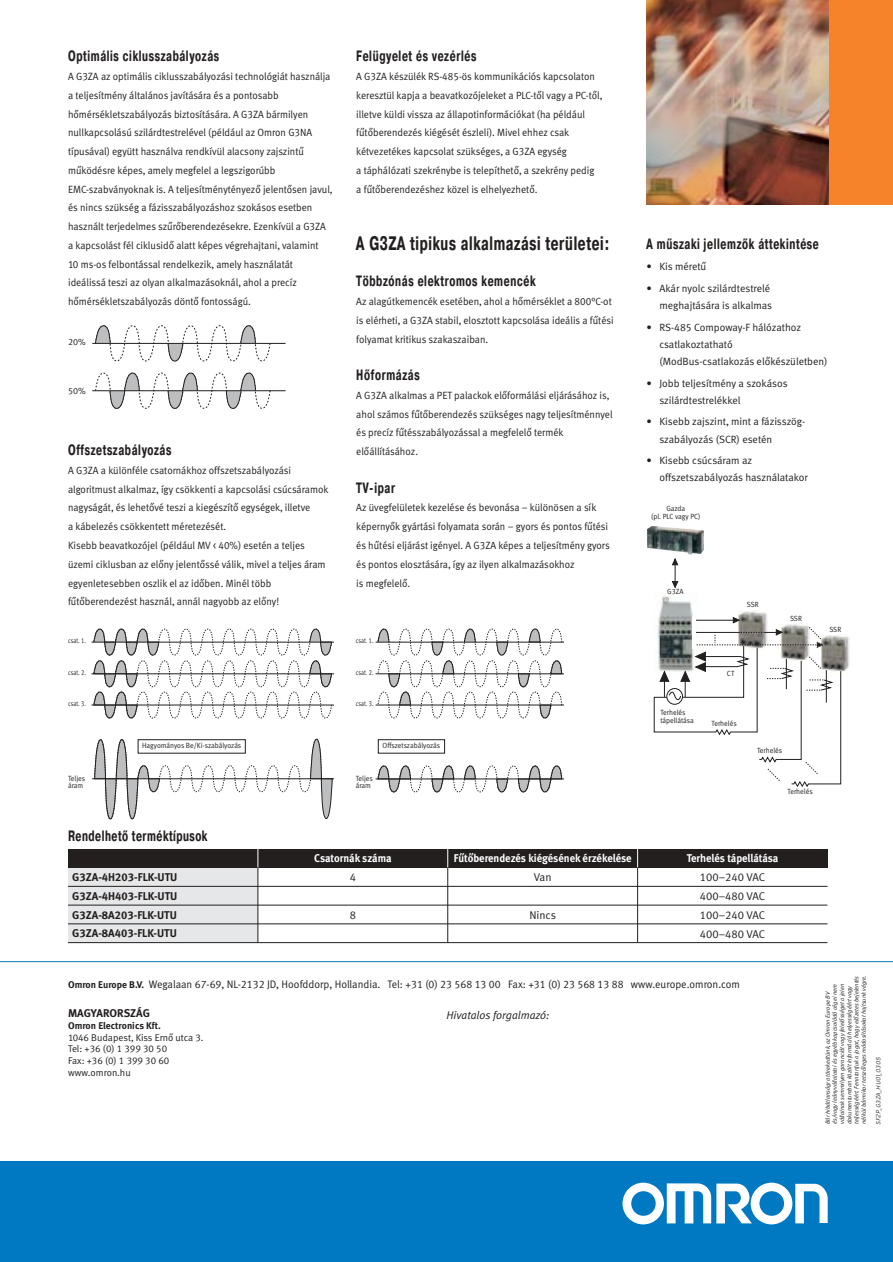
<style>
.page{position:relative;width:893px;height:1262px;background:#fff}
.page>*{position:absolute;margin:0;border:0;box-sizing:border-box;transform-origin:0 0}
.t1{font:700 19.5px "Pragmatica Cond E";letter-spacing:.04em;color:#231f1f;scale:.8 1}
.t2{font:700 15px "Pragmatica Cond E";letter-spacing:.05em;color:#231f1f;scale:.8 1}
.t3{font:11.25px/18.8px "Meta Bold CELF";color:#231f1f;text-align:justify}
.t4{font:11.25px "Meta Bold CELF";color:#fff;scale:.95 1}
.t5{font:11.25px/18.8px "Meta Normal CELF";color:#231f1f;text-align:justify}
.t6{font:italic 11.25px "Meta Normal CELF";color:#231f1f}
.t7{font:11.25px "Meta Bold CE";color:#231f1f}
.t8{font:10.8px "Meta Normal LF";color:#231f1f}
.t9{font:10.5px/18.8px "Meta Normal CELF";color:#231f1f;scale:.95 1}
.t10{font:10.5px/17.2px "Meta Normal CELF";color:#231f1f}
.t11{font:9.75px/11.7px "Meta Normal CELF";color:#231f1f}
.t12{font:9.75px "Meta Bold CE";color:#231f1f}
.t13{font:9px "Meta Normal CELF";color:#231f1f}
.t14{font:7.5px/7.5px "Meta Normal CELF";color:#231f1f;scale:.95 1}
.t15{font:7.2px "Meta Normal CELF";color:#231f1f;scale:.8 1}
.t16{font:italic 6px/7.2px "Meta Normal CELF";color:#231f1f}
.t17{font:italic 300 6px "Interstate";color:#231f1f}
.s1{font-family:"Meta";font-weight:700;font-size:9.75px}
</style>
<div class="page">
<div style="left:825px;top:0;width:67px;height:204px;background:#f68229"></div>
<img style="left:646px;top:0;width:182px;height:204px">
<hr style="left:0;top:961px;width:892px;height:1px;background:#0079c2">
<div style="left:0;top:1161px;width:892px;height:100px;background:#0079c2"></div>
<svg style="left:622px;top:1182px;width:205px;height:42px"></svg>
<div style="left:68px;top:867px;width:190px;height:75px;background:#e6e7e8"></div>
<div style="left:68px;top:849px;width:759px;height:18px;background:#231f1f"></div>
<svg style="left:258px;top:849px;width:1px;height:18px"></svg>
<hr style="left:258px;top:867px;width:1px;height:75px;background:#231f1f">
<svg style="left:637px;top:849px;width:1px;height:18px"></svg>
<hr style="left:637px;top:867px;width:1px;height:75px;background:#231f1f">
<svg style="left:447px;top:849px;width:1px;height:18px"></svg>
<hr style="left:447px;top:867px;width:1px;height:75px;background:#231f1f">
<hr style="left:68px;top:886px;width:759px;height:1px;background:#231f1f">
<hr style="left:68px;top:904px;width:759px;height:1px;background:#231f1f">
<hr style="left:68px;top:923px;width:759px;height:1px;background:#231f1f">
<hr style="left:68px;top:942px;width:759px;height:1px;background:#231f1f">
<svg style="left:95px;top:325px;width:175px;height:36px"></svg>
<svg style="left:95px;top:373px;width:175px;height:35px"></svg>
<hr style="left:92px;top:390px;width:193px;height:1px;background:#231f1f">
<hr style="left:92px;top:343px;width:193px;height:1px;background:#231f1f">
<svg style="left:94px;top:629px;width:238px;height:89px"></svg>
<svg style="left:378px;top:629px;width:184px;height:89px"></svg>
<hr style="left:375px;top:704px;width:192px;height:1px;background:#231f1f">
<hr style="left:375px;top:673px;width:192px;height:1px;background:#231f1f">
<hr style="left:375px;top:642px;width:190px;height:1px;background:#231f1f">
<hr style="left:91px;top:642px;width:244px;height:1px;background:#231f1f">
<hr style="left:91px;top:673px;width:244px;height:1px;background:#231f1f">
<hr style="left:91px;top:704px;width:244px;height:1px;background:#231f1f">
<svg style="left:94px;top:739px;width:238px;height:80px"></svg>
<svg style="left:378px;top:765px;width:184px;height:27px"></svg>
<hr style="left:375px;top:778px;width:192px;height:1px;background:#231f1f">
<hr style="left:92px;top:778px;width:243px;height:1px;background:#231f1f">
<div style="left:334px;top:625px;width:11px;height:193px;background:#fff"></div>
<div style="left:564px;top:625px;width:11px;height:193px;background:#fff"></div>
<img style="left:841px;top:636px;width:8px;height:38px">
<img style="left:659px;top:596px;width:34px;height:21px">
<img style="left:738px;top:610px;width:29px;height:7px">
<svg style="left:672px;top:558px;width:6px;height:30px"></svg>
<svg style="left:653px;top:617px;width:188px;height:170px"></svg>
<img style="left:647px;top:526px;width:57px;height:29px">
<div style="left:138px;top:739px;width:107px;height:14px;border:1px solid #231f1f"></div>
<div style="left:378px;top:739px;width:67px;height:14px;border:1px solid #231f1f"></div>
<h2 class="t2" style="left:68px;top:51px;width:190px">Optimális ciklusszabályozás</h2>
<p class="t9" style="left:68px;top:68px;width:280px">A G3ZA az optimális ciklusszabályozási technológiát használja a teljesítmény általános javítására és a pontosabb hőmérsékletszabályozás biztosítására. A G3ZA bármilyen nullkapcsolású szilárdtestrelével (például az Omron G3NA típusával) együtt használva rendkívül alacsony zajszintű működésre képes, amely megfelel a legszigorúbb EMC-szabványoknak is. A teljesítménytényező jelentősen javul, és nincs szükség a fázisszabályozáshoz szokásos esetben használt terjedelmes szűrőberendezésekre. Ezenkívül a G3ZA a kapcsolást fél ciklusidő alatt képes végrehajtani, valamint<br>10 ms-os felbontással rendelkezik, amely használatát ideálissá teszi az olyan alkalmazásoknál, ahol a precíz hőmérsékletszabályozás döntő fontosságú.</p>
<p class="t13" style="left:68px;top:338px;width:19px">20%</p>
<p class="t13" style="left:68px;top:387px;width:19px">50%</p>
<h2 class="t2" style="left:68px;top:444px;width:131px">Offszetszabályozás</h2>
<p class="t9" style="left:68px;top:462px;width:275px">A G3ZA a különféle csatornákhoz offszetszabályozási algoritmust alkalmaz, így csökkenti a kapcsolási csúcsáramok nagyságát, és lehetővé teszi a kiegészítő egységek, illetve<br>a kábelezés csökkentett méretezését.<br>Kisebb beavatkozójel (például MV &lt; 40%) esetén a teljes üzemi ciklusban az előny jelentőssé válik, mivel a teljes áram egyenletesebben oszlik el az időben. Minél több fűtőberendezést használ, annál nagyobb az előny!</p>
<p class="t15" style="left:68px;top:637px;width:24px">csat. 1.</p>
<p class="t15" style="left:68px;top:669px;width:24px">csat. 2.</p>
<p class="t15" style="left:68px;top:701px;width:24px">csat. 3.</p>
<h2 class="t2" style="left:356px;top:51px;width:152px">Felügyelet és vezérlés</h2>
<p class="t9" style="left:356px;top:68px;width:260px">A G3ZA készülék RS-485-ös kommunikációs kapcsolaton keresztül kapja a beavatkozójeleket a PLC-től vagy a PC-től, illetve küldi vissza az állapotinformációkat (ha például fűtőberendezés kiégését észleli). Mivel ehhez csak kétvezetékes kapcsolat szükséges, a G3ZA egység<br>a táphálózati szekrénybe is telepíthető, a szekrény pedig<br>a fűtőberendezéshez közel is elhelyezhető.</p>
<h1 class="t1" style="left:356px;top:236px;width:318px">A G3ZA tipikus alkalmazási területei:</h1>
<h2 class="t2" style="left:356px;top:276px;width:225px">Többzónás elektromos kemencék</h2>
<p class="t9" style="left:356px;top:293px;width:272px">Az alagútkemencék esetében, ahol a hőmérséklet a 800°C-ot is elérheti, a G3ZA stabil, elosztott kapcsolása ideális a fűtési folyamat kritikus szakaszaiban.</p>
<h2 class="t2" style="left:356px;top:369px;width:81px">Hőformázás</h2>
<p class="t9" style="left:356px;top:387px;width:271px">A G3ZA alkalmas a PET palackok előformálási eljárásához is, ahol számos fűtőberendezés szükséges nagy teljesítménnyel és precíz fűtésszabályozással a megfelelő termék előállításához.</p>
<h2 class="t2" style="left:356px;top:482px;width:50px">TV-ipar</h2>
<p class="t9" style="left:356px;top:499px;width:268px">Az üvegfelületek kezelése és bevonása – különösen a sík képernyők gyártási folyamata során – gyors és pontos fűtési és hűtési eljárást igényel. A G3ZA képes a teljesítmény gyors és pontos elosztására, így az ilyen alkalmazásokhoz<br>is megfelelő.</p>
<p class="t15" style="left:356px;top:637px;width:24px">csat. 1.</p>
<p class="t15" style="left:356px;top:669px;width:24px">csat. 2.</p>
<p class="t15" style="left:356px;top:701px;width:24px">csat. 3.</p>
<p class="t14" style="left:68px;top:775px;width:19px">Teljes áram</p>
<p class="t14" style="left:142px;top:742px;width:106px">Hagyományos Be/Ki-szabályozás</p>
<p class="t14" style="left:382px;top:742px;width:62px">Offszetszabályozás</p>
<p class="t14" style="left:356px;top:775px;width:19px">Teljes áram</p>
<h2 class="t2" style="left:68px;top:830px;width:176px">Rendelhető terméktípusok</h2>
<h2 class="t2" style="left:646px;top:238px;width:217px">A műszaki jellemzők áttekintése</h2>
<p class="t10" style="left:646px;top:259px;width:61px">• Kis méretű</p>
<p class="t10" style="left:646px;top:280px;width:127px;text-align:right">• Akár nyolc szilárdtestrelé meghajtására is alkalmas</p>
<p class="t10" style="left:659px;top:319px;width:170px;text-indent:-13px">• RS-485 Compoway-F hálózathoz csatlakoztatható (ModBus-csatlakozás előkészületben)</p>
<p class="t10" style="left:659px;top:375px;width:130px;text-indent:-13px">• Jobb teljesítmény a szokásos szilárdtestrelékkel</p>
<p class="t10" style="left:659px;top:414px;width:147px;text-indent:-13px">• Kisebb zajszint, mint a fázisszög&shy;szabályozás (SCR) esetén</p>
<p class="t10" style="left:659px;top:453px;width:150px;text-indent:-13px">• Kisebb csúcsáram az offszetszabályozás használatakor</p>
<p class="t14" style="left:651px;top:505px;width:53px;text-align:center">Gazda<br>(pl. PLC vagy PC)</p>
<p class="t14" style="left:667px;top:588px;width:19px">G3ZA</p>
<p class="t14" style="left:660px;top:709px;width:37px">Terhelés tápellátása</p>
<p class="t14" style="left:746px;top:601px;width:14px">SSR</p>
<p class="t14" style="left:727px;top:670px;width:9px">CT</p>
<p class="t14" style="left:790px;top:615px;width:14px">SSR</p>
<p class="t14" style="left:829px;top:626px;width:14px">SSR</p>
<p class="t14" style="left:711px;top:720px;width:28px">Terhelés</p>
<p class="t14" style="left:757px;top:747px;width:28px">Terhelés</p>
<p class="t14" style="left:787px;top:788px;width:28px">Terhelés</p>
<p class="t4" style="left:314px;top:854px;width:83px">Csatornák száma</p>
<p class="t4" style="left:453px;top:854px;width:189px">Fűtőberendezés kiégésének érzékelése</p>
<p class="t4" style="left:686px;top:854px;width:98px">Terhelés tápellátása</p>
<p class="t3" style="left:72px;top:868px;width:107px">G3ZA-4H203-FLK-UTU G3ZA-4H403-FLK-UTU G3ZA-8A203-FLK-UTU G3ZA-8A403-FLK-UTU</p>
<p class="t5" style="left:349px;top:868px;width:8px">4</p>
<p class="t5" style="left:349px;top:906px;width:8px">8</p>
<p class="t5" style="left:533px;top:868px;width:19px">Van</p>
<p class="t5" style="left:529px;top:906px;width:28px">Nincs</p>
<p class="t5" style="left:699px;top:869px;width:67px">100–240 VAC 400–480 VAC 100–240 VAC 400–480 VAC</p>
<p class="t8" style="left:68px;top:980px;width:673px"><span class="s1">Omron Europe B.V.</span> Wegalaan 67-69, NL-2132 JD, Hoofddorp, Hollandia. Tel: +31 (0) 23 568 13 00 Fax: +31 (0) 23 568 13 88 www.europe.omron.com</p>
<p class="t7" style="left:68px;top:1009px;width:83px">MAGYARORSZÁG</p>
<p class="t6" style="left:446px;top:1011px;width:104px">Hivatalos forgalmazó:</p>
<p class="t12" style="left:68px;top:1021px;width:94px">Omron Electronics Kft.</p>
<p class="t11" style="left:68px;top:1032px;width:137px">1046 Budapest, Kiss Ernő utca 3.<br>Tel: +36 (0) 1 399 30 50<br>Fax: +36 (0) 1 399 30 60 www.omron.hu</p>
<p class="t16" style="left:824px;top:1124px;width:150px;rotate:-90deg">Bár hibátlanságra törekedtünk, az Omron Europe BV és/vagy leányvállalatai és egyéb kapcsolódó cégei nem vállalnak semmilyen garanciát vagy felelősséget a jelen dokumentumban közölt információ helyességéért vagy teljességéért. Fenntartjuk a jogot, hogy előzetes bejelentés nélkül bármikor tetszőleges módosításokat hajtsunk végre.</p>
<p class="t17" style="left:876px;top:1124px;width:69px;rotate:-90deg">SF2P_G3ZA_HU01_0305</p>
</div>
